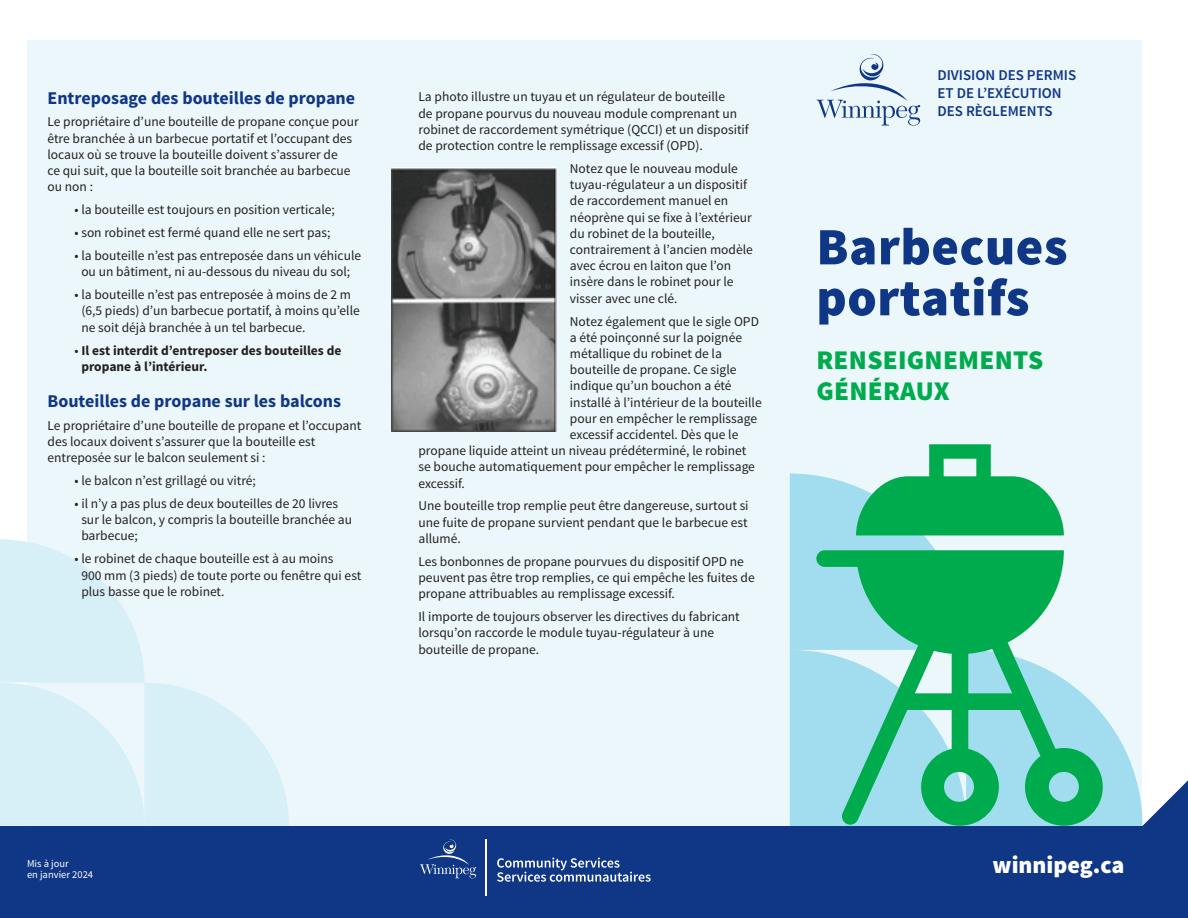
<style>
.page{position:relative;width:1188px;height:918px;background:#fff}
.page>*{position:absolute;margin:0;border:0;box-sizing:border-box;transform-origin:0 0}
.t1{font:900 52.5px/51px "Source Sans Pro";letter-spacing:.01em;color:#103785}
.t2{font:900 27px/31.5px "Source Sans Pro";letter-spacing:.01em;color:#00ab4d}
.t3{font:900 24px "Source Sans Pro";color:#fff}
.t4{font:700 18px "Source Sans Pro";color:#103785}
.t5{font:600 15px/18px "Source Sans Pro";color:#103785}
.t6{font:13.5px/16.2px "Source Sans Pro";color:#231f20}
.t7{font:700 13.5px/16.2px "Source Sans Pro";color:#231f20}
.t8{font:10.5px/10.5px "Source Sans Pro";color:#fff}
.s1{font-weight:400}
</style>
<div class="page">
<div style="left:27px;top:40px;width:1115px;height:870px;background:#ebf7fa"></div>
<svg style="left:0;top:539px;width:289px;height:287px"></svg>
<div style="left:0;top:826px;width:1188px;height:92px;background:#103785"></div>
<svg style="left:420px;top:840px;width:56px;height:38px"></svg>
<hr style="left:486px;top:840px;width:1px;height:56px;background:#fff">
<svg style="left:497px;top:858px;width:154px;height:24px"></svg>
<svg style="left:790px;top:444px;width:398px;height:382px"></svg>
<svg style="left:816px;top:550px;width:287px;height:276px;background:#67cbab"></svg>
<img style="left:392px;top:167px;width:164px;height:264px">
<svg style="left:817px;top:54px;width:103px;height:72px"></svg>
<h3 class="t4" style="left:48px;top:86px;width:309px">Entreposage des bouteilles de propane</h3>
<p class="t6" style="left:48px;top:114px;width:313px">Le propriétaire d’une bouteille de propane conçue pour être branchée à un barbecue portatif et l’occupant des locaux où se trouve la bouteille doivent s’assurer de<br>ce qui suit, que la bouteille soit branchée au barbecue ou non :</p>
<p class="t6" style="left:75px;top:202px;width:262px">• la bouteille est toujours en position verticale;</p>
<p class="t6" style="left:75px;top:225px;width:257px">• son robinet est fermé quand elle ne sert pas;</p>
<p class="t6" style="left:75px;top:248px;width:288px;text-align:center">• la bouteille n’est pas entreposée dans un véhicule ou un bâtiment, ni au-dessous du niveau du sol;</p>
<p class="t6" style="left:81px;top:287px;width:280px;text-indent:-7px">• la bouteille n’est pas entreposée à moins de 2 m (6,5 pieds) d’un barbecue portatif, à moins qu’elle ne soit déjà branchée à un tel barbecue.</p>
<p class="t7" style="left:81px;top:343px;width:262px;text-indent:-7px"><span class="s1">•</span> Il est interdit d’entreposer des bouteilles de propane à l’intérieur.</p>
<h3 class="t4" style="left:48px;top:389px;width:295px">Bouteilles de propane sur les balcons</h3>
<p class="t6" style="left:48px;top:417px;width:315px">Le propriétaire d’une bouteille de propane et l’occupant des locaux doivent s’assurer que la bouteille est entreposée sur le balcon seulement si :</p>
<p class="t6" style="left:75px;top:473px;width:183px">• le balcon n’est grillagé ou vitré;</p>
<p class="t6" style="left:81px;top:496px;width:272px;text-indent:-7px">• il n’y a pas plus de deux bouteilles de 20 livres sur le balcon, y compris la bouteille branchée au barbecue;</p>
<p class="t6" style="left:81px;top:551px;width:282px;text-indent:-7px">• le robinet de chaque bouteille est à au moins<br>900 mm (3 pieds) de toute porte ou fenêtre qui est plus basse que le robinet.</p>
<p class="t6" style="left:418px;top:89px;width:332px">La photo illustre un tuyau et un régulateur de bouteille<br>de propane pourvus du nouveau module comprenant un robinet de raccordement symétrique (QCCI) et un dispositif de protection contre le remplissage excessif (OPD).</p>
<p class="t6" style="left:570px;top:161px;width:184px">Notez que le nouveau module tuyau-régulateur a un dispositif de raccordement manuel en néoprène qui se fixe à l’extérieur du robinet de la bouteille, contrairement à l’ancien modèle avec écrou en laiton que l’on insère dans le robinet pour le visser avec une clé.</p>
<p class="t6" style="left:570px;top:313px;width:190px">Notez également que le sigle OPD</p>
<p class="t6" style="left:570px;top:329px;width:174px">a été poinçonné sur la poignée</p>
<p class="t6" style="left:570px;top:346px;width:154px">métallique du robinet de la</p>
<p class="t6" style="left:570px;top:362px;width:168px">bouteille de propane. Ce sigle</p>
<p class="t6" style="left:570px;top:378px;width:163px">indique qu’un bouchon a été</p>
<p class="t6" style="left:570px;top:394px;width:193px">installé à l’intérieur de la bouteille</p>
<p class="t6" style="left:570px;top:410px;width:189px">pour en empêcher le remplissage</p>
<p class="t6" style="left:570px;top:427px;width:170px">excessif accidentel. Dès que le</p>
<p class="t6" style="left:418px;top:443px;width:329px">propane liquide atteint un niveau prédéterminé, le robinet</p>
<p class="t6" style="left:418px;top:459px;width:338px">se bouche automatiquement pour empêcher le remplissage</p>
<p class="t6" style="left:418px;top:475px;width:48px">excessif.</p>
<p class="t6" style="left:418px;top:498px;width:332px;text-align:justify">Une bouteille trop remplie peut être dangereuse, surtout si une fuite de propane survient pendant que le barbecue est allumé.</p>
<p class="t6" style="left:418px;top:553px;width:338px">Les bonbonnes de propane pourvues du dispositif OPD ne peuvent pas être trop remplies, ce qui empêche les fuites de propane attribuables au remplissage excessif.</p>
<p class="t6" style="left:418px;top:609px;width:323px">Il importe de toujours observer les directives du fabricant lorsqu’on raccorde le module tuyau-régulateur à une bouteille de propane.</p>
<p class="t5" style="left:937px;top:67px;width:140px">DIVISION DES PERMIS<br>ET DE L’EXÉCUTION<br>DES RÈGLEMENTS</p>
<h1 class="t1" style="left:816px;top:224px;width:253px">Barbecues portatifs</h1>
<h2 class="t2" style="left:816px;top:345px;width:229px">RENSEIGNEMENTS<br>GÉNÉRAUX</h2>
<p class="t8" style="left:27px;top:859px;width:68px">Mis à jour<br>en janvier 2024</p>
<h3 class="t3" style="left:993px;top:850px;width:134px">winnipeg.ca</h3>
</div>
